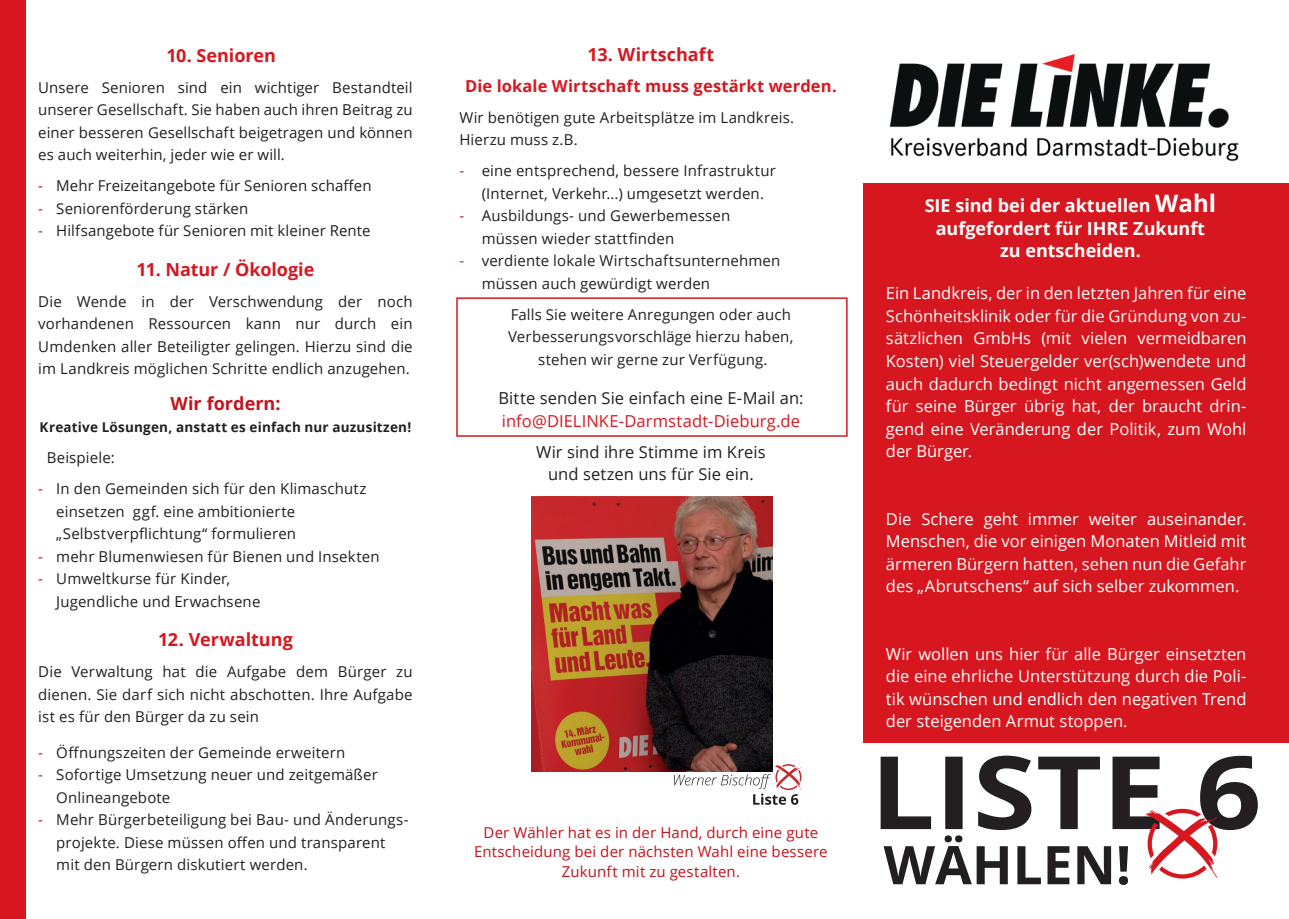
<style>
.page{position:relative;width:1289px;height:919px;background:#fff}
.page>*{position:absolute;margin:0;border:0;box-sizing:border-box;transform-origin:0 0}
.t1{font:700 18px/22.5px "Open Sans";color:#fff;text-align:center}
.t2{font:700 18px "Open Sans";color:#d7171f}
.t3{font:700 18px "Open Sans";letter-spacing:.005em;color:#c4121a}
.t4{font:16.5px/22.5px "Open Sans";color:#fff;text-align:justify}
.t5{font:16.5px/22.5px "Open Sans";letter-spacing:.005em;color:#231f20;text-align:center}
.t6{font:700 16.5px "Open Sans";letter-spacing:.005em;color:#d7171f}
.t7{font:16.5px "Open Sans";letter-spacing:.005em;color:#d7171f}
.t8{font:15px/22.5px "Open Sans";letter-spacing:.01em;color:#231f20}
.t9{font:15px/19.5px "Open Sans";letter-spacing:.01em;color:#c4121a;text-align:center}
.t10{font:700 13.5px "Open Sans";letter-spacing:.015em;color:#231f20}
.s1{color:#c4121a}
.s2{font-size:24px}
</style>
<div class="page">
<div style="left:863px;top:183px;width:425px;height:559px;background:#d7171f"></div>
<img style="left:889px;top:53px;width:350px;height:109px">
<div style="left:0;top:0;width:26px;height:918px;background:#d7171f"></div>
<div style="left:456px;top:297px;width:391px;height:139px;border:2px solid #d7171f"></div>
<img style="left:531px;top:496px;width:241px;height:275px">
<svg style="left:880px;top:755px;width:377px;height:129px"></svg>
<svg style="left:674px;top:764px;width:127px;height:40px"></svg>
<p class="t2" style="left:166px;top:42px;width:111px">10. Senioren</p>
<p class="t8" style="left:38px;top:76px;width:376px;text-align:justify">Unsere Senioren sind ein wichtiger Bestandteil unserer Gesellschaft. Sie haben auch ihren Beitrag zu einer besseren Gesellschaft beigetragen und können es auch weiterhin, jeder wie er will.</p>
<p class="t8" style="left:38px;top:174px;width:335px"><span class="s1">-</span> Mehr Freizeitangebote für Senioren schaffen</p>
<p class="t8" style="left:38px;top:197px;width:211px"><span class="s1">-</span> Seniorenförderung stärken</p>
<p class="t8" style="left:38px;top:219px;width:334px"><span class="s1">-</span> Hilfsangebote für Senioren mit kleiner Rente</p>
<p class="t2" style="left:137px;top:256px;width:179px">11. Natur / Ökologie</p>
<p class="t8" style="left:38px;top:290px;width:376px;text-align:justify">Die Wende in der Verschwendung der noch vorhandenen Ressourcen kann nur durch ein Umdenken aller Beteiligter gelingen. Hierzu sind die im Landkreis möglichen Schritte endlich anzugehen.</p>
<p class="t3" style="left:170px;top:390px;width:112px">Wir fordern:</p>
<p class="t10" style="left:40px;top:418px;width:373px">Kreative Lösungen, anstatt es einfach nur auzusitzen!</p>
<p class="t8" style="left:47px;top:446px;width:69px">Beispiele:</p>
<p class="t8" style="left:56px;top:477px;width:312px;text-indent:-18px"><span class="s1">-</span> In den Gemeinden sich für den Klimaschutz einsetzen ggf. eine ambitionierte „Selbstverpflichtung“ formulieren</p>
<p class="t8" style="left:38px;top:544px;width:343px"><span class="s1">-</span> mehr Blumenwiesen für Bienen und Insekten</p>
<p class="t8" style="left:56px;top:567px;width:206px;text-indent:-18px"><span class="s1">-</span> Umweltkurse für Kinder,<br>Jugendliche und Erwachsene</p>
<p class="t2" style="left:158px;top:627px;width:136px">12. Verwaltung</p>
<p class="t8" style="left:38px;top:660px;width:376px;text-align:justify">Die Verwaltung hat die Aufgabe dem Bürger zu dienen. Sie darf sich nicht abschotten. Ihre Aufgabe ist es für den Bürger da zu sein</p>
<p class="t8" style="left:38px;top:740px;width:308px"><span class="s1">-</span> Öffnungszeiten der Gemeinde erweitern</p>
<p class="t8" style="left:56px;top:763px;width:323px;text-indent:-18px"><span class="s1">-</span> Sofortige Umsetzung neuer und zeitgemäßer<br>Onlineangebote</p>
<p class="t8" style="left:56px;top:808px;width:354px;text-indent:-18px"><span class="s1">-</span> Mehr Bürgerbeteiligung bei Bau- und Änderungs&shy;projekte. Diese müssen offen und transparent mit den Bürgern diskutiert werden.</p>
<p class="t2" style="left:587px;top:41px;width:128px">13. Wirtschaft</p>
<p class="t6" style="left:465px;top:74px;width:373px">Die lokale Wirtschaft muss gestärkt werden.</p>
<p class="t8" style="left:459px;top:105px;width:336px">Wir benötigen gute Arbeitsplätze im Landkreis.<br>Hierzu muss z.B.</p>
<p class="t8" style="left:481px;top:159px;width:296px;text-indent:-22px"><span class="s1">-</span> eine entsprechend, bessere Infrastruktur (Internet, Verkehr...) umgesetzt werden.</p>
<p class="t8" style="left:481px;top:204px;width:250px;text-indent:-22px"><span class="s1">-</span> Ausbildungs- und Gewerbemessen müssen wieder stattfinden</p>
<p class="t8" style="left:481px;top:249px;width:300px;text-indent:-22px"><span class="s1">-</span> verdiente lokale Wirtschaftsunternehmen müssen auch gewürdigt werden</p>
<p class="t8" style="left:508px;top:302px;width:286px;text-align:center">Falls Sie weitere Anregungen oder auch<br>Verbesserungsvorschläge hierzu haben, stehen wir gerne zur Verfügung.</p>
<p class="t5" style="left:498px;top:386px;width:306px">Bitte senden Sie einfach eine E-Mail an:</p>
<p class="t7" style="left:502px;top:409px;width:299px">info@DIELINKE-Darmstadt-Dieburg.de</p>
<p class="t5" style="left:536px;top:440px;width:231px">Wir sind ihre Stimme im Kreis und setzen uns für Sie ein.</p>
<p class="t9" style="left:474px;top:821px;width:355px">Der Wähler hat es in der Hand, durch eine gute<br>Entscheidung bei der nächsten Wahl eine bessere<br>Zukunft mit zu gestalten.</p>
<p class="t1" style="left:924px;top:194px;width:293px">SIE sind bei der aktuellen <span class="s2">Wahl </span>aufgefordert für IHRE Zukunft zu entscheiden.</p>
<p class="t4" style="left:885px;top:282px;width:362px">Ein Landkreis, der in den letzten Jahren für eine Schönheitsklinik oder für die Gründung von zu&shy;sätzlichen GmbHs (mit vielen vermeidbaren Kosten) viel Steuergelder ver(sch)wendete und auch dadurch bedingt nicht angemessen Geld für seine Bürger übrig hat, der braucht drin&shy;gend eine Veränderung der Politik, zum Wohl der Bürger.</p>
<p class="t4" style="left:885px;top:507px;width:362px">Die Schere geht immer weiter auseinander.<br>Menschen, die vor einigen Monaten Mitleid mit ärmeren Bürgern hatten, sehen nun die Gefahr des „Abrutschens“ auf sich selber zukommen.</p>
<p class="t4" style="left:885px;top:642px;width:362px">Wir wollen uns hier für alle Bürger einsetzten die eine ehrliche Unterstützung durch die Poli&shy;tik wünschen und endlich den negativen Trend der steigenden Armut stoppen.</p>
</div>
